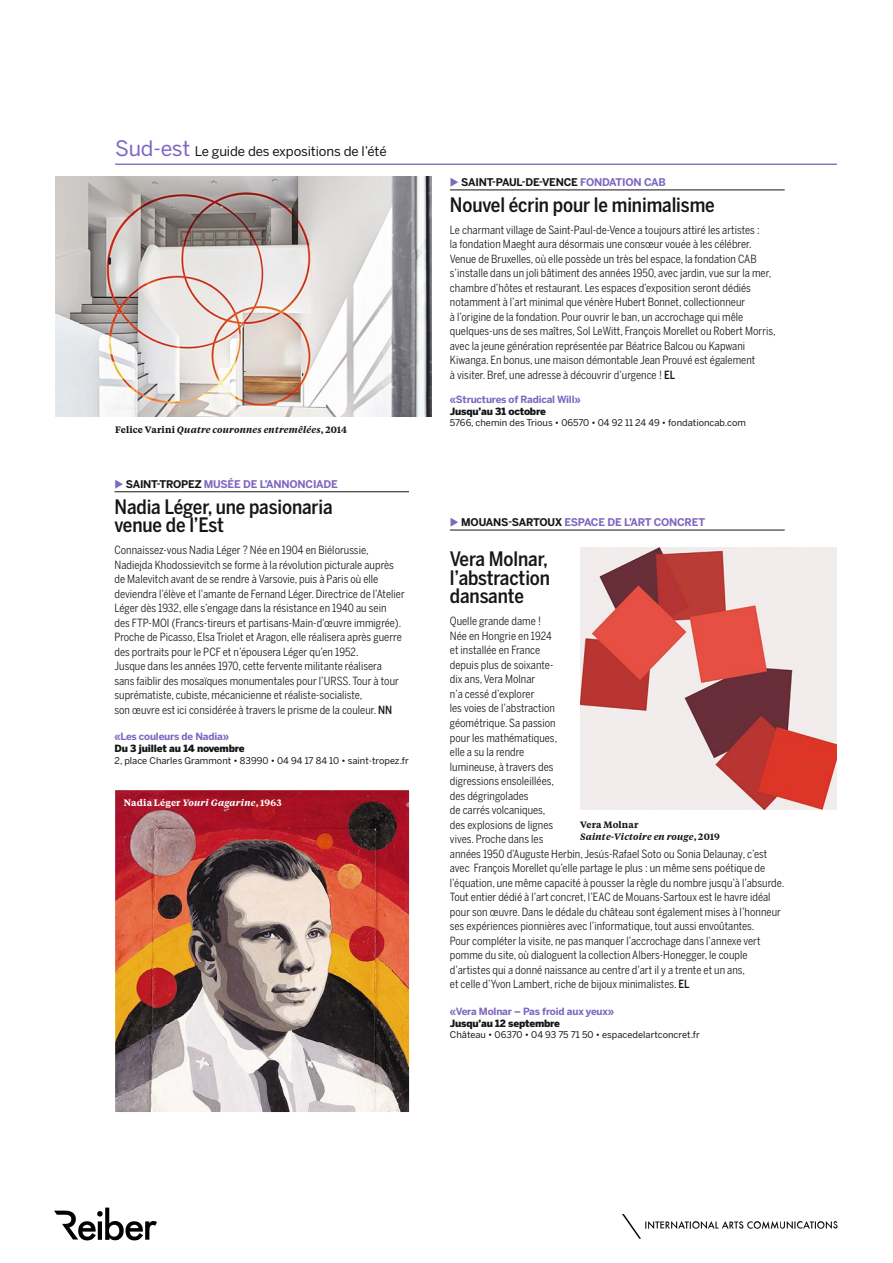
<style>
.page{position:relative;width:893px;height:1263px;background:#fff}
.page>*{position:absolute;margin:0;border:0;box-sizing:border-box;transform-origin:0 0}
.t1{font:500 19.8px/18.5px "Benton Sans Condensed";letter-spacing:-.005em;color:#151616}
.t2{font:13.2px "Benton Sans";letter-spacing:-.01em;color:#151616}
.t3{font:11.25px/14.5px "Benton Sans Condensed";letter-spacing:.005em;color:#151616}
.t4{font:700 10.5px "Benton Sans";letter-spacing:-.02em;color:#7d67c1}
.t5{font:700 10.5px "Benton Sans";letter-spacing:-.02em;color:#151616}
.t6{font:700 9.9px/11.9px "Benton Sans";letter-spacing:-.02em;color:#7d67c1}
.t7{font:900 9.9px/11.9px "Benton Sans";letter-spacing:-.02em;color:#151616}
.t8{font:9.3px "Benton Sans";letter-spacing:.005em;color:#151616}
.t9{font:italic 600 9.3px/11.9px "Tiempos Text";letter-spacing:.015em;color:#151616}
.t10{font:600 9.3px "Tiempos Text";letter-spacing:.02em;color:#fff}
.s1{font-size:21.15px;color:#7d67c1}
.s2{font-style:normal}
.s3{color:#151616}
.s4{font-weight:500}
.s5{font-weight:700;color:#7d67c1}
.s6{font-style:italic}
.s7{color:#7d67c1}
.s8{font-weight:900;color:#151616}
</style>
<div class="page">
<img style="left:54px;top:1208px;width:102px;height:33px">
<img style="left:622px;top:1214px;width:215px;height:25px">
<img style="left:55px;top:177px;width:376px;height:240px">
<img style="left:115px;top:790px;width:294px;height:322px">
<img style="left:580px;top:547px;width:257px;height:263px">
<hr style="left:115px;top:164px;width:722px;height:1px;background:#7d67c1">
<hr style="left:450px;top:190px;width:335px;height:1px;background:#151616">
<hr style="left:114px;top:491px;width:295px;height:1px;background:#151616">
<hr style="left:450px;top:530px;width:335px;height:1px;background:#151616">
<p class="t2" style="left:115px;top:146px;width:273px"><span class="s1">Sud-est</span> Le guide des expositions de l’été</p>
<p class="t9" style="left:115px;top:424px;width:234px"><span class="s2">Felice Varini</span> Quatre couronnes entremêlées<span class="s2">, 2014</span></p>
<p class="t4" style="left:114px;top:478px;width:225px">◆ <span class="s3">SAINT-TROPEZ</span> MUSÉE DE L’ANNONCIADE</p>
<p class="t1" style="left:114px;top:499px;width:220px">Nadia Léger, une pasionaria venue de l’Est</p>
<p class="t3" style="left:114px;top:544px;width:292px">Connaissez-vous Nadia Léger ? Née en 1904 en Biélorussie, Nadiejda Khodossievitch se forme à la révolution picturale auprès de Malevitch avant de se rendre à Varsovie, puis à Paris où elle deviendra l’élève et l’amante de Fernand Léger. Directrice de l’Atelier Léger dès 1932, elle s’engage dans la résistance en 1940 au sein<br>des FTP-MOI (Francs-tireurs et partisans-Main-d’œuvre immigrée).<br>Proche de Picasso, Elsa Triolet et Aragon, elle réalisera après guerre des portraits pour le PCF et n’épousera Léger qu’en 1952.<br>Jusque dans les années 1970, cette fervente militante réalisera<br>sans faiblir des mosaïques monumentales pour l’URSS. Tour à tour suprématiste, cubiste, mécanicienne et réaliste-socialiste,<br>son œuvre est ici considérée à travers le prisme de la couleur. <span class="s4">NN</span></p>
<p class="t7" style="left:114px;top:731px;width:132px"><span class="s5">«Les couleurs de Nadia»<br></span>Du 3 juillet au 14 novembre</p>
<p class="t8" style="left:114px;top:757px;width:296px">2, place Charles Grammont • 83990 • 04 94 17 84 10 • saint-tropez.fr</p>
<p class="t10" style="left:124px;top:798px;width:159px">Nadia Léger <span class="s6">Youri Gagarine</span>, 1963</p>
<p class="t5" style="left:450px;top:176px;width:218px"><span class="s7">◆</span> SAINT-PAUL-DE-VENCE <span class="s7">FONDATION CAB</span></p>
<p class="t1" style="left:450px;top:197px;width:266px">Nouvel écrin pour le minimalisme</p>
<p class="t3" style="left:450px;top:223px;width:327px">Le charmant village de Saint-Paul-de-Vence a toujours attiré les artistes :<br>la fondation Maeght aura désormais une consœur vouée à les célébrer.<br>Venue de Bruxelles, où elle possède un très bel espace, la fondation CAB s’installe dans un joli bâtiment des années 1950, avec jardin, vue sur la mer, chambre d’hôtes et restaurant. Les espaces d’exposition seront dédiés notamment à l’art minimal que vénère Hubert Bonnet, collectionneur<br>à l’origine de la fondation. Pour ouvrir le ban, un accrochage qui mêle quelques-uns de ses maîtres, Sol LeWitt, François Morellet ou Robert Morris, avec la jeune génération représentée par Béatrice Balcou ou Kapwani Kiwanga. En bonus, une maison démontable Jean Prouvé est également<br>à visiter. Bref, une adresse à découvrir d’urgence ! <span class="s4">EL</span></p>
<p class="t6" style="left:450px;top:393px;width:132px">«Structures of Radical Will»<br><span class="s8">Jusqu’au 31 octobre</span></p>
<p class="t8" style="left:450px;top:419px;width:298px">5766, chemin des Trious • 06570 • 04 92 11 24 49 • fondationcab.com</p>
<p class="t4" style="left:450px;top:516px;width:257px">◆ <span class="s3">MOUANS-SARTOUX</span> ESPACE DE L’ART CONCRET</p>
<p class="t1" style="left:450px;top:552px;width:102px;text-align:justify">Vera Molnar, l’abstraction dansante</p>
<p class="t3" style="left:450px;top:615px;width:336px">Quelle grande dame !<br>Née en Hongrie en 1924<br>et installée en France<br>depuis plus de soixante-<br>dix ans, Vera Molnar<br>n’a cessé d’explorer<br>les voies de l’abstraction<br>géométrique. Sa passion<br>pour les mathématiques,<br>elle a su la rendre<br>lumineuse, à travers des<br>digressions ensoleillées,<br>des dégringolades<br>de carrés volcaniques,<br>des explosions de lignes<br>vives. Proche dans les<br>années 1950 d’Auguste Herbin, Jesús-Rafael Soto ou Sonia Delaunay, c’est avec François Morellet qu’elle partage le plus : un même sens poétique de l’équation, une même capacité à pousser la règle du nombre jusqu’à l’absurde.<br>Tout entier dédié à l’art concret, l’EAC de Mouans-Sartoux est le havre idéal pour son œuvre. Dans le dédale du château sont également mises à l’honneur ses expériences pionnières avec l’informatique, tout aussi envoûtantes.<br>Pour compléter la visite, ne pas manquer l’accrochage dans l’annexe vert pomme du site, où dialoguent la collection Albers-Honegger, le couple d’artistes qui a donné naissance au centre d’art il y a trente et un ans,<br>et celle d’Yvon Lambert, riche de bijoux minimalistes. <span class="s4">EL</span></p>
<p class="t6" style="left:450px;top:1005px;width:166px">«Vera Molnar – Pas froid aux yeux»<br><span class="s8">Jusqu’au 12 septembre</span></p>
<p class="t8" style="left:450px;top:1031px;width:251px">Château • 06370 • 04 93 75 71 50 • espacedelartconcret.fr</p>
<p class="t9" style="left:580px;top:820px;width:141px"><span class="s2">Vera Molnar<br></span>Sainte-Victoire en rouge<span class="s2">, 2019</span></p>
</div>
